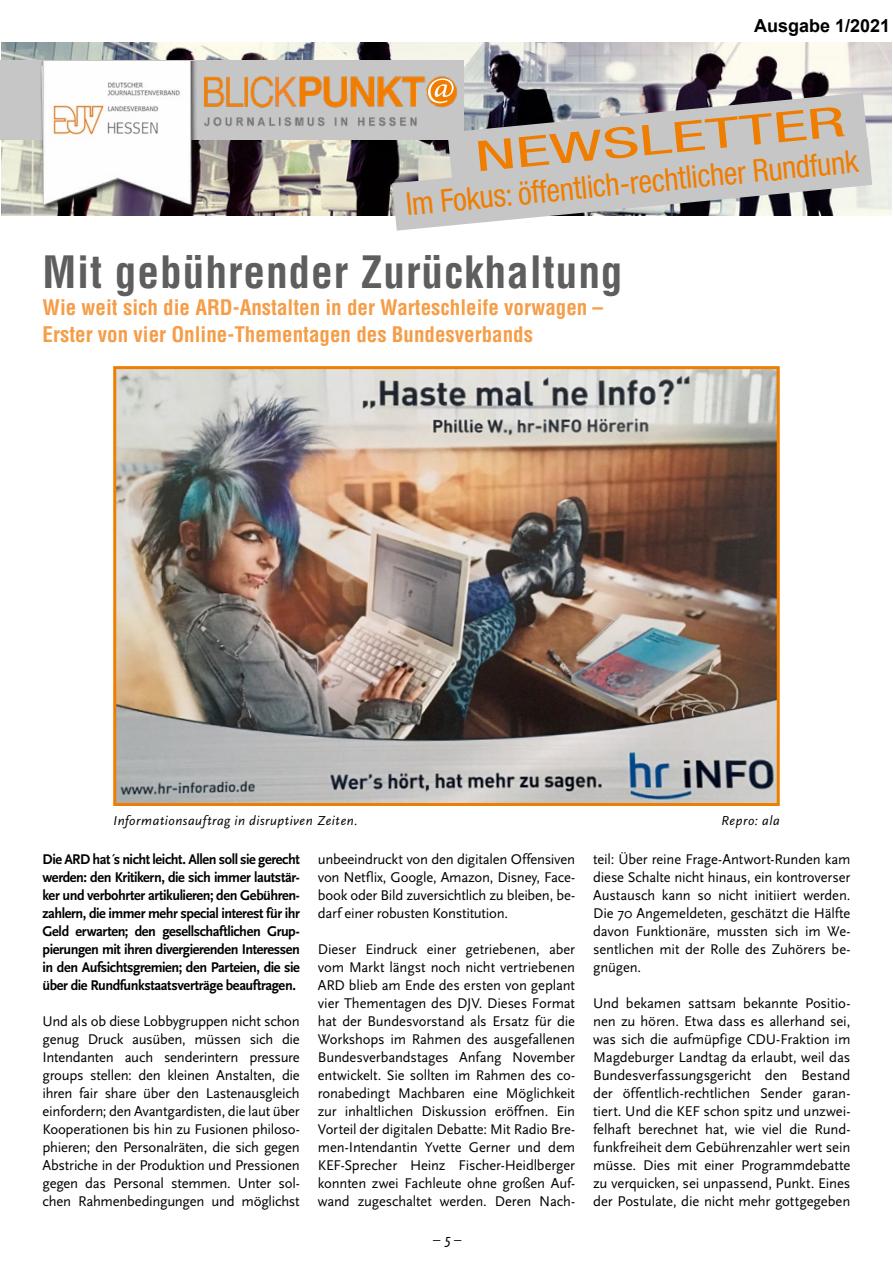
<style>
.page{position:relative;width:893px;height:1263px;background:#fff}
.page>*{position:absolute;margin:0;border:0;box-sizing:border-box;transform-origin:0 0}
.t1{font:700 condensed 43.5px "Helvetica";letter-spacing:.02em;color:#5f5e5e}
.t2{font:condensed 42px "Helvetica Neue";color:#ef7d00;scale:1.75 1}
.t3{font:condensed 31.5px "Helvetica Neue";color:#ef7d00}
.t4{font:700 condensed 21px/27px "Helvetica";color:#f59d47}
.t5{font:700 18px "Arial";color:#000}
.t6{font:14.7px/18px "Scala Sans";letter-spacing:-.015em;color:#000;text-align:justify}
.t7{font:700 14.7px/18px "Scala Sans";letter-spacing:-.03em;color:#000;text-align:justify}
.t8{font:italic 14.7px "Scala Sans";color:#000}
.t9{font:italic 13.5px "Scala Sans";letter-spacing:.04em;color:#000}
</style>
<div class="page">
<img style="left:1px;top:42px;width:891px;height:173px">
<div style="left:0;top:61px;width:463px;height:79px;background:#c6c6c6"></div>
<img style="left:201px;top:69px;width:269px;height:75px">
<img style="left:40px;top:62px;width:156px;height:152px">
<svg style="left:392px;top:78px;width:480px;height:153px;background:#b8b7b6"></svg>
<img style="left:117px;top:370px;width:659px;height:432px">
<div style="left:113px;top:366px;width:667px;height:440px;border:3px solid #ef7d00"></div>
<p class="t5" style="left:754px;top:13px;width:138px">Ausgabe 1/2021</p>
<h2 class="t2" style="left:473px;top:131px;width:214px;rotate:-5deg">NEWSLETTER</h2>
<h3 class="t3" style="left:404px;top:188px;width:456px;rotate:-6deg">Im Fokus: öffentlich-rechtlicher Rundfunk</h3>
<h1 class="t1" style="left:43px;top:245px;width:582px">Mit gebührender Zurückhaltung</h1>
<h3 class="t4" style="left:43px;top:294px;width:562px">Wie weit sich die ARD-Anstalten in der Warteschleife vorwagen –<br>Erster von vier Online-Thementagen des Bundesverbands</h3>
<p class="t9" style="left:113px;top:813px;width:246px">Informationsauftrag in disruptiven Zeiten.</p>
<p class="t9" style="left:721px;top:813px;width:60px">Repro: ala</p>
<p class="t7" style="left:43px;top:851px;width:259px">Die ARD hat´s nicht leicht. Allen soll sie gerecht werden: den Kritikern, die sich immer lautstär&shy;ker und verbohrter artikulieren; den Gebühren&shy;zahlern, die immer mehr special interest für ihr Geld erwarten; den gesellschaftlichen Grup&shy;pierungen mit ihren divergierenden Interessen in den Aufsichtsgremien; den Parteien, die sie über die Rundfunkstaatsverträge beauftragen.</p>
<p class="t6" style="left:43px;top:1013px;width:259px">Und als ob diese Lobbygruppen nicht schon genug Druck ausüben, müssen sich die Intendanten auch senderintern pressure groups stellen: den kleinen Anstalten, die ihren fair share über den Lastenausgleich einfordern; den Avantgardisten, die laut über Kooperationen bis hin zu Fusionen philoso&shy;phieren; den Personalräten, die sich gegen Abstriche in der Produktion und Pressionen gegen das Personal stemmen. Unter sol&shy;chen Rahmenbedingungen und möglichst</p>
<p class="t6" style="left:318px;top:851px;width:259px">unbeeindruckt von den digitalen Offensiven von Netflix, Google, Amazon, Disney, Face&shy;book oder Bild zuversichtlich zu bleiben, be&shy;darf einer robusten Konstitution.</p>
<p class="t6" style="left:318px;top:941px;width:259px">Dieser Eindruck einer getriebenen, aber vom Markt längst noch nicht vertriebenen ARD blieb am Ende des ersten von geplant vier Thementagen des DJV. Dieses Format hat der Bundesvorstand als Ersatz für die Workshops im Rahmen des ausgefallenen Bundesverbandstages Anfang November entwickelt. Sie sollten im Rahmen des co&shy;ronabedingt Machbaren eine Möglichkeit zur inhaltlichen Diskussion eröffnen. Ein Vorteil der digitalen Debatte: Mit Radio Bre&shy;men-Intendantin Yvette Gerner und dem KEF-Sprecher Heinz Fischer-Heidlberger konnten zwei Fachleute ohne großen Auf&shy;wand zugeschaltet werden. Deren Nach-</p>
<p class="t8" style="left:433px;top:1231px;width:30px">– 5 –</p>
<p class="t6" style="left:593px;top:851px;width:259px">teil: Über reine Frage-Antwort-Runden kam diese Schalte nicht hinaus, ein kontroverser Austausch kann so nicht initiiert werden.<br>Die 70 Angemeldeten, geschätzt die Hälfte davon Funktionäre, mussten sich im We&shy;sentlichen mit der Rolle des Zuhörers be&shy;gnügen.</p>
<p class="t6" style="left:593px;top:995px;width:259px">Und bekamen sattsam bekannte Positio&shy;nen zu hören. Etwa dass es allerhand sei, was sich die aufmüpfige CDU-Fraktion im Magdeburger Landtag da erlaubt, weil das Bundesverfassungsgericht den Bestand der öffentlich-rechtlichen Sender garan&shy;tiert. Und die KEF schon spitz und unzwei&shy;felhaft berechnet hat, wie viel die Rund&shy;funkfreiheit dem Gebührenzahler wert sein müsse. Dies mit einer Programmdebatte zu verquicken, sei unpassend, Punkt. Eines der Postulate, die nicht mehr gottgegeben</p>
</div>
